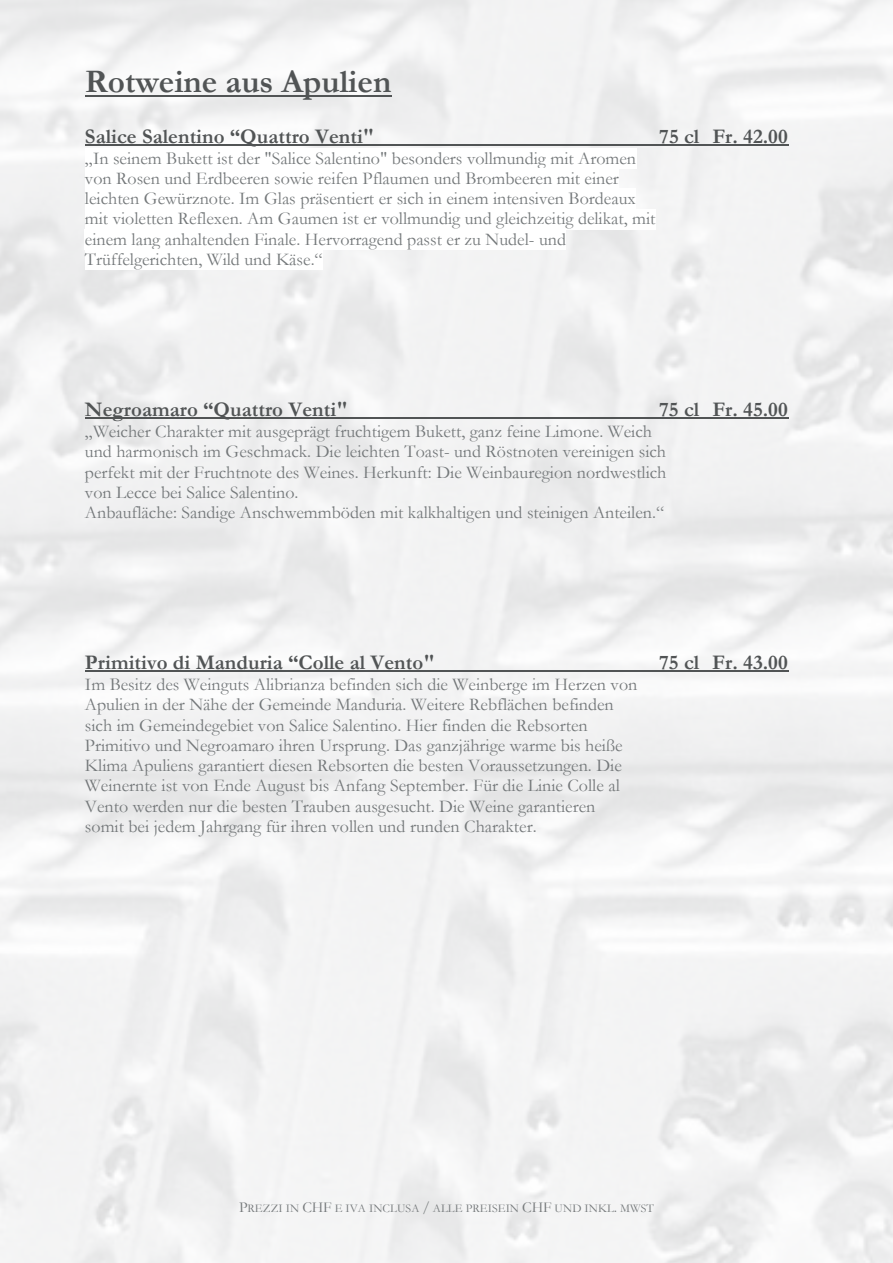
<style>
.page{position:relative;width:893px;height:1263px;background:#fff}
.page>*{position:absolute;margin:0;border:0;box-sizing:border-box;transform-origin:0 0}
.t1{font:700 33.15px "Garamond";color:#515455}
.t2{font:700 20.85px "Garamond";letter-spacing:.005em;color:#515455}
.t3{font:18px/20.2px "Garamond";color:#74787a}
.t4{font:11.85px "Garamond";letter-spacing:.005em;color:#74787a}
.s1{font-size:15.15px}
</style>
<div class="page">
<img style="left:0;top:0;width:893px;height:1263px">
<hr style="left:85px;top:95px;width:306px;height:1px;background:#515455">
<hr style="left:85px;top:144px;width:703px;height:1px;background:#515455">
<div style="left:85px;top:148px;width:551px;height:20px;background:#fff"></div>
<div style="left:85px;top:168px;width:534px;height:21px;background:#fff"></div>
<div style="left:85px;top:189px;width:551px;height:20px;background:#fff"></div>
<div style="left:85px;top:209px;width:571px;height:20px;background:#fff"></div>
<div style="left:85px;top:229px;width:481px;height:20px;background:#fff"></div>
<div style="left:85px;top:249px;width:238px;height:21px;background:#fff"></div>
<hr style="left:85px;top:418px;width:703px;height:1px;background:#515455">
<hr style="left:85px;top:671px;width:703px;height:1px;background:#515455">
<h1 class="t1" style="left:85px;top:59px;width:308px">Rotweine aus Apulien</h1>
<p class="t2" style="left:85px;top:122px;width:291px">Salice Salentino “Quattro Venti"</p>
<p class="t2" style="left:659px;top:122px;width:130px">75 cl Fr. 42.00</p>
<p class="t3" style="left:85px;top:148px;width:572px">„In seinem Bukett ist der "Salice Salentino" besonders vollmundig mit Aromen von Rosen und Erdbeeren sowie reifen Pflaumen und Brombeeren mit einer leichten Gewürznote. Im Glas präsentiert er sich in einem intensiven Bordeaux mit violetten Reflexen. Am Gaumen ist er vollmundig und gleichzeitig delikat, mit einem lang anhaltenden Finale. Hervorragend passt er zu Nudel- und Trüffelgerichten, Wild und Käse.“</p>
<p class="t2" style="left:85px;top:395px;width:264px">Negroamaro “Quattro Venti"</p>
<p class="t2" style="left:659px;top:395px;width:130px">75 cl Fr. 45.00</p>
<p class="t3" style="left:85px;top:421px;width:583px">„Weicher Charakter mit ausgeprägt fruchtigem Bukett, ganz feine Limone. Weich und harmonisch im Geschmack. Die leichten Toast- und Röstnoten vereinigen sich perfekt mit der Fruchtnote des Weines. Herkunft: Die Weinbauregion nordwestlich von Lecce bei Salice Salentino.<br>Anbaufläche: Sandige Anschwemmböden mit kalkhaltigen und steinigen Anteilen.“</p>
<p class="t2" style="left:85px;top:648px;width:351px">Primitivo di Manduria “Colle al Vento"</p>
<p class="t2" style="left:659px;top:648px;width:130px">75 cl Fr. 43.00</p>
<p class="t3" style="left:85px;top:674px;width:554px">Im Besitz des Weinguts Alibrianza befinden sich die Weinberge im Herzen von Apulien in der Nähe der Gemeinde Manduria. Weitere Rebflächen befinden sich im Gemeindegebiet von Salice Salentino. Hier finden die Rebsorten Primitivo und Negroamaro ihren Ursprung. Das ganzjährige warme bis heiße Klima Apuliens garantiert diesen Rebsorten die besten Voraussetzungen. Die Weinernte ist von Ende August bis Anfang September. Für die Linie Colle al Vento werden nur die besten Trauben ausgesucht. Die Weine garantieren somit bei jedem Jahrgang für ihren vollen und runden Charakter.</p>
<p class="t4" style="left:239px;top:1200px;width:416px"><span class="s1">P</span>REZZI IN <span class="s1">CHF</span> E IVA INCLUSA <span class="s1">/</span> ALLE PREISEIN <span class="s1">CHF</span> UND INKL<span class="s1">.</span> MWST</p>
</div>
